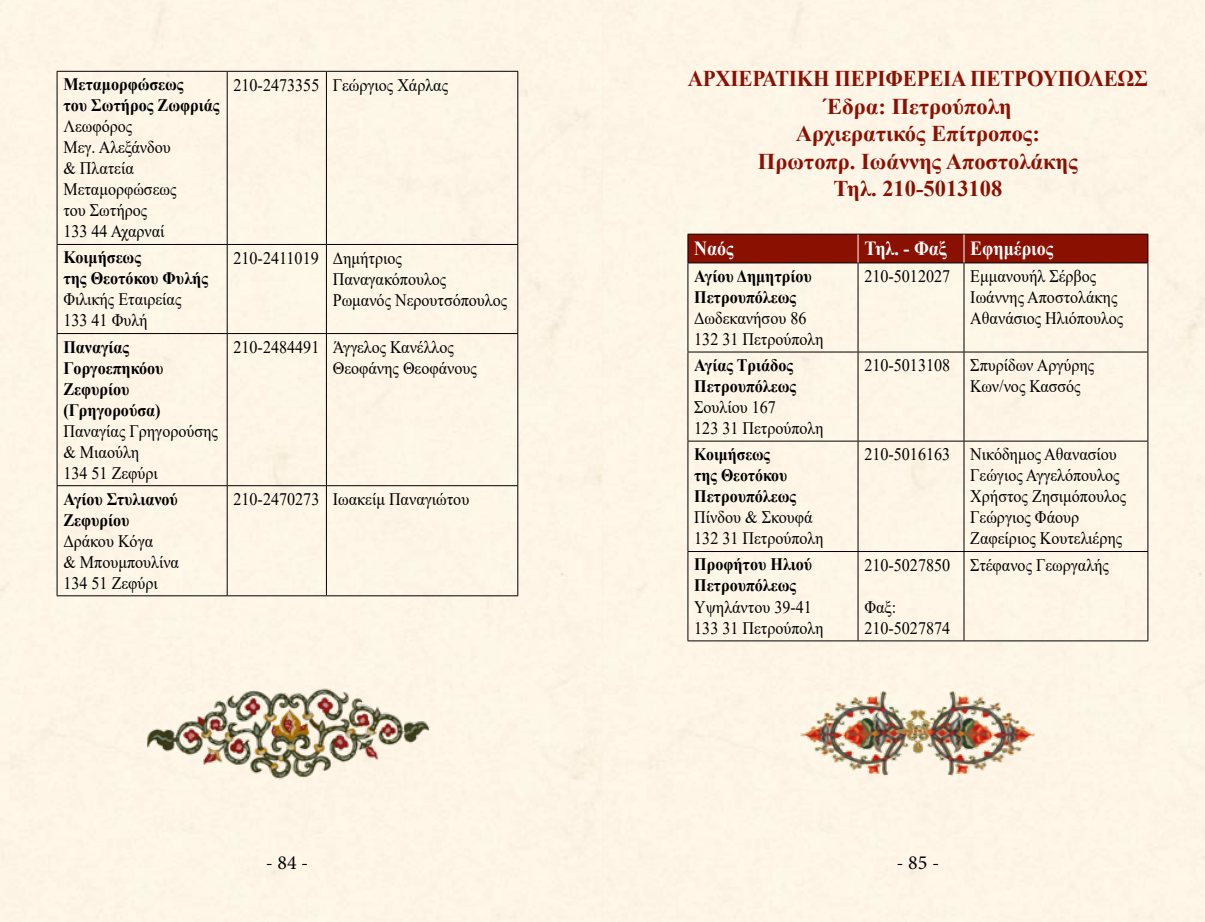
<style>
.page{position:relative;width:1205px;height:922px;background:#fff}
.page>*{position:absolute;margin:0;border:0;box-sizing:border-box;transform-origin:0 0}
.t1{font:700 22.5px/27.5px "Times New Roman";color:#8a1002;text-align:center;scale:.94 1}
.t2{font:700 20px "Times New Roman";color:#fff;scale:.9 1}
.t3{font:20px "Minion Pro 2";color:#000}
.t4{font:17.5px/21px "Times New Roman";color:#000;scale:.92 1}
.t5{font:700 17.5px/21px "Times New Roman";color:#000;scale:.92 1}
.t6{font:700 17.5px/21px "Times New Roman";color:#000;scale:.9 1}
</style>
<div class="page">
<div style="left:0;top:0;width:1205px;height:921px;background:#fef5e7"></div>
<img style="left:134px;top:685px;width:306px;height:97px">
<img style="left:801px;top:687px;width:93px;height:93px">
<img style="left:894px;top:687px;width:141px;height:93px">
<hr style="left:57px;top:71px;width:170px;height:1px;background:#000">
<hr style="left:57px;top:72px;width:1px;height:172px;background:#000">
<hr style="left:227px;top:71px;width:99px;height:1px;background:#000">
<hr style="left:227px;top:72px;width:1px;height:172px;background:#000">
<hr style="left:326px;top:71px;width:192px;height:1px;background:#000">
<hr style="left:326px;top:72px;width:1px;height:172px;background:#000">
<hr style="left:517px;top:72px;width:1px;height:172px;background:#000">
<hr style="left:57px;top:244px;width:170px;height:1px;background:#000">
<hr style="left:57px;top:245px;width:1px;height:88px;background:#000">
<hr style="left:227px;top:244px;width:99px;height:1px;background:#000">
<hr style="left:227px;top:245px;width:1px;height:88px;background:#000">
<hr style="left:326px;top:244px;width:192px;height:1px;background:#000">
<hr style="left:326px;top:245px;width:1px;height:88px;background:#000">
<hr style="left:517px;top:245px;width:1px;height:88px;background:#000">
<hr style="left:57px;top:333px;width:170px;height:1px;background:#000">
<hr style="left:57px;top:334px;width:1px;height:151px;background:#000">
<hr style="left:227px;top:333px;width:99px;height:1px;background:#000">
<hr style="left:227px;top:334px;width:1px;height:151px;background:#000">
<hr style="left:326px;top:333px;width:192px;height:1px;background:#000">
<hr style="left:326px;top:334px;width:1px;height:151px;background:#000">
<hr style="left:517px;top:334px;width:1px;height:151px;background:#000">
<hr style="left:57px;top:485px;width:170px;height:1px;background:#000">
<hr style="left:57px;top:486px;width:1px;height:109px;background:#000">
<hr style="left:227px;top:485px;width:99px;height:1px;background:#000">
<hr style="left:227px;top:486px;width:1px;height:109px;background:#000">
<hr style="left:326px;top:485px;width:192px;height:1px;background:#000">
<hr style="left:326px;top:486px;width:1px;height:109px;background:#000">
<hr style="left:517px;top:486px;width:1px;height:109px;background:#000">
<hr style="left:57px;top:595px;width:170px;height:1px;background:#000">
<hr style="left:227px;top:595px;width:99px;height:1px;background:#000">
<hr style="left:326px;top:595px;width:192px;height:1px;background:#000">
<hr style="left:687px;top:263px;width:1px;height:88px;background:#000">
<hr style="left:857px;top:263px;width:1px;height:88px;background:#000">
<hr style="left:963px;top:263px;width:1px;height:88px;background:#000">
<hr style="left:1147px;top:263px;width:1px;height:88px;background:#000">
<hr style="left:687px;top:351px;width:171px;height:1px;background:#000">
<hr style="left:687px;top:352px;width:1px;height:88px;background:#000">
<hr style="left:858px;top:351px;width:106px;height:1px;background:#000">
<hr style="left:857px;top:352px;width:1px;height:88px;background:#000">
<hr style="left:964px;top:351px;width:184px;height:1px;background:#000">
<hr style="left:963px;top:352px;width:1px;height:88px;background:#000">
<hr style="left:1147px;top:352px;width:1px;height:88px;background:#000">
<hr style="left:687px;top:440px;width:171px;height:1px;background:#000">
<hr style="left:687px;top:441px;width:1px;height:110px;background:#000">
<hr style="left:858px;top:440px;width:106px;height:1px;background:#000">
<hr style="left:857px;top:441px;width:1px;height:110px;background:#000">
<hr style="left:964px;top:440px;width:184px;height:1px;background:#000">
<hr style="left:963px;top:441px;width:1px;height:110px;background:#000">
<hr style="left:1147px;top:441px;width:1px;height:110px;background:#000">
<hr style="left:687px;top:551px;width:171px;height:1px;background:#000">
<hr style="left:687px;top:551px;width:1px;height:89px;background:#000">
<hr style="left:858px;top:551px;width:106px;height:1px;background:#000">
<hr style="left:857px;top:551px;width:1px;height:89px;background:#000">
<hr style="left:964px;top:551px;width:184px;height:1px;background:#000">
<hr style="left:963px;top:551px;width:1px;height:89px;background:#000">
<hr style="left:1147px;top:551px;width:1px;height:89px;background:#000">
<hr style="left:687px;top:640px;width:171px;height:1px;background:#000">
<hr style="left:858px;top:640px;width:106px;height:1px;background:#000">
<hr style="left:964px;top:640px;width:184px;height:1px;background:#000">
<svg style="left:687px;top:234px;width:461px;height:29px;background:#841103"></svg>
<p class="t5" style="left:63px;top:73px;width:171px">Μεταμορφώσεως<br>του Σωτήρος Ζωφριάς</p>
<p class="t4" style="left:63px;top:115px;width:124px">Λεωφόρος<br>Μεγ. Αλεξάνδου &amp; Πλατεία<br>Μεταμορφώσεως του Σωτήρος<br>133 44 Αχαρναί</p>
<p class="t5" style="left:63px;top:246px;width:159px">Κοιμήσεως<br>της Θεοτόκου Φυλής</p>
<p class="t4" style="left:63px;top:288px;width:130px">Φιλικής Εταιρείας<br>133 41 Φυλή</p>
<p class="t5" style="left:63px;top:335px;width:110px">Παναγίας<br>Γοργοεπηκόου<br>Ζεφυρίου (Γρηγορούσα)</p>
<p class="t4" style="left:63px;top:419px;width:169px">Παναγίας Γρηγορούσης &amp; Μιαούλη<br>134 51 Ζεφύρι</p>
<p class="t5" style="left:63px;top:487px;width:126px">Αγίου Στυλιανού<br>Ζεφυρίου</p>
<p class="t4" style="left:63px;top:529px;width:127px">Δράκου Κόγα<br>&amp; Μπουμπουλίνα<br>134 51 Ζεφύρι</p>
<p class="t4" style="left:233px;top:74px;width:235px">210-2473355 Γεώργιος Χάρλας</p>
<p class="t4" style="left:333px;top:247px;width:191px;text-indent:-99px">210-2411019 Δημήτριος<br>Παναγακόπουλος<br>Ρωμανός Νερουτσόπουλος</p>
<p class="t4" style="left:333px;top:336px;width:158px;text-indent:-99px">210-2484491 Άγγελος Κανέλλος<br>Θεοφάνης Θεοφάνους</p>
<p class="t4" style="left:233px;top:488px;width:258px">210-2470273 Ιωακείμ Παναγιώτου</p>
<p class="t1" style="left:688px;top:64px;width:491px">ΑΡΧΙΕΡΑΤΙΚΗ ΠΕΡΙΦΕΡΕΙΑ ΠΕΤΡΟΥΠΟΛΕΩΣ<br>Έδρα: Πετρούπολη<br>Αρχιερατικός Επίτροπος:<br>Πρωτοπρ. Ιωάννης Αποστολάκης<br>Τηλ. 210-5013108</p>
<p class="t2" style="left:694px;top:234px;width:46px">Ναός</p>
<p class="t2" style="left:864px;top:234px;width:212px">Τηλ. - Φαξ Εφημέριος</p>
<p class="t5" style="left:694px;top:265px;width:129px">Αγίου Δημητρίου<br>Πετρουπόλεως</p>
<p class="t4" style="left:694px;top:307px;width:142px">Δωδεκανήσου 86<br>132 31 Πετρούπολη</p>
<p class="t4" style="left:970px;top:265px;width:168px;text-indent:-106px">210-5012027 Εμμανουήλ Σέρβος<br>Ιωάννης Αποστολάκης<br>Αθανάσιος Ηλιόπουλος</p>
<p class="t5" style="left:694px;top:354px;width:112px">Αγίας Τριάδος<br>Πετρουπόλεως</p>
<p class="t4" style="left:694px;top:396px;width:142px">Σουλίου 167<br>123 31 Πετρούπολη</p>
<p class="t6" style="left:694px;top:443px;width:115px">Κοιμήσεως της Θεοτόκου<br>Πετρουπόλεως</p>
<p class="t4" style="left:694px;top:506px;width:142px">Πίνδου &amp; Σκουφά<br>132 31 Πετρούπολη</p>
<p class="t5" style="left:694px;top:553px;width:130px">Προφήτου Ηλιού<br>Πετρουπόλεως</p>
<p class="t4" style="left:694px;top:595px;width:142px">Υψηλάντου 39-41<br>133 31 Πετρούπολη</p>
<p class="t4" style="left:970px;top:354px;width:136px;text-indent:-106px">210-5013108 Σπυρίδων Αργύρης<br>Κων/νος Κασσός</p>
<p class="t4" style="left:970px;top:443px;width:171px;text-indent:-106px">210-5016163 Νικόδημος Αθανασίου<br>Γεώγιος Αγγελόπουλος<br>Χρήστος Ζησιμόπουλος<br>Γεώργιος Φάουρ<br>Ζαφείριος Κουτελιέρης</p>
<p class="t4" style="left:864px;top:553px;width:95px">210-5027850</p>
<p class="t4" style="left:864px;top:595px;width:95px">Φαξ:<br>210-5027874</p>
<p class="t4" style="left:970px;top:553px;width:152px">Στέφανος Γεωργαλής</p>
<p class="t3" style="left:266px;top:849px;width:44px">- 84 -</p>
<p class="t3" style="left:896px;top:849px;width:44px">- 85 -</p>
</div>
